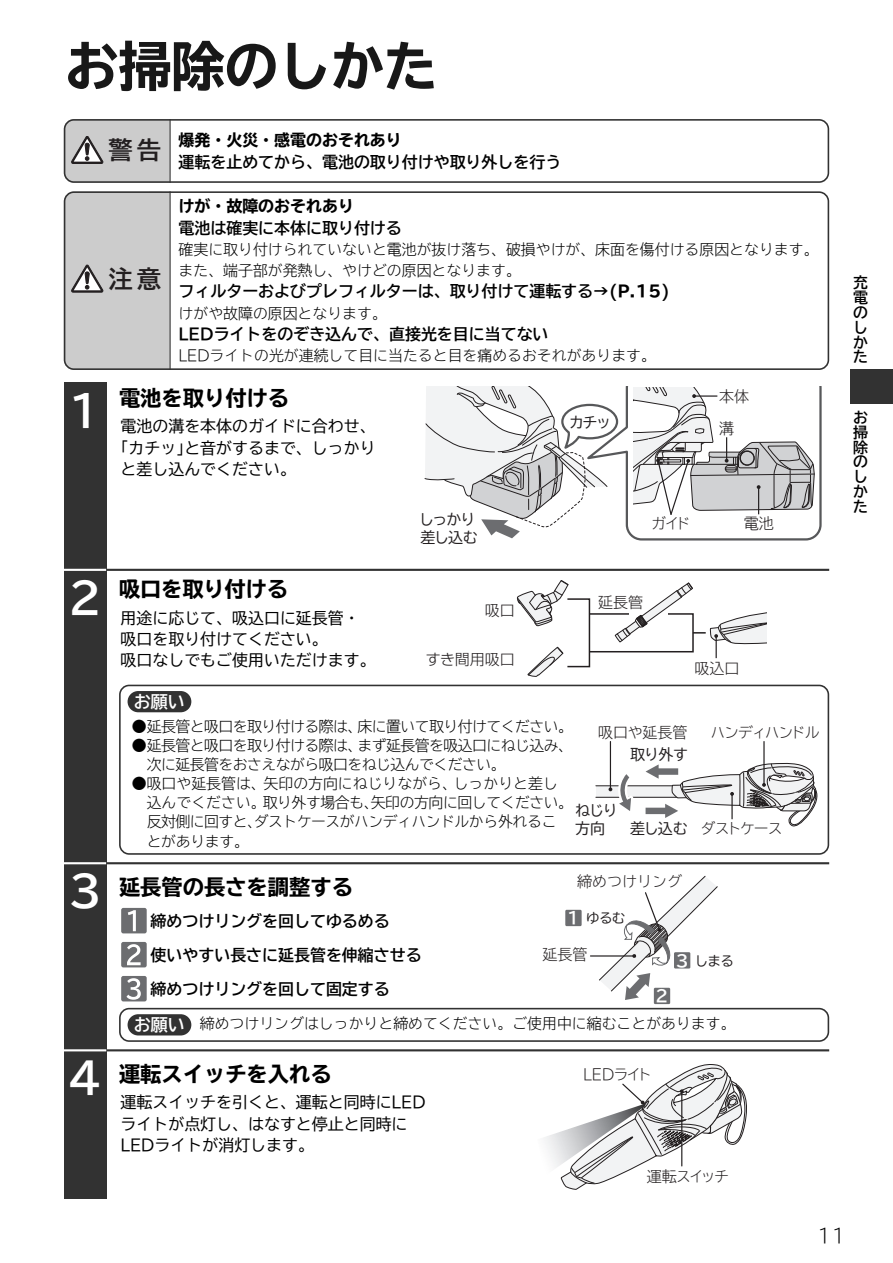
<style>
.page{position:relative;width:893px;height:1263px;background:#fff}
.page>*{position:absolute;margin:0;border:0;box-sizing:border-box;transform-origin:0 0}
.t1{font:700 expanded 53.1px "TBUD Go Std";color:#181818}
.t2{font:700 42.45px "TBUD Go Std";color:#fff}
.t3{font:24.3px "TBUD Go Std Bold 90 pv RKSJ H";color:#231f20}
.t4{font:700 expanded 21.3px "TBUD Go Std";color:#000}
.t5{font:300 19.2px "TBUD Go Std Super";color:#000}
.t6{font:700 16.95px "TBUD Go Std";color:#fff}
.t7{font:16.35px "TBUD Go Std Bold 90 pv RKSJ H";color:#fff}
.t8{font:700 15.9px/34px "TBUD Go Std";color:#000}
.t9{font:15.9px/21.3px "TBUD Go Std";color:#000}
.t10{font:700 expanded 15.9px "TBUD Go Std";color:#000}
.t11{font:15px "TBUD Go Std Super Light 90 pv RKSJ H";letter-spacing:-.05em;color:#231f20}
.t12{font:15px/18px "TBUD Go Std Regular 90 pv RKSJ H";letter-spacing:-.07em;color:#231f20}
.t13{font:15px "Shin Go Pro Light 90 pv RKSJ H";color:#231f20}
.t14{font:15px "TBUD Go Std Super Light 90 pv RKSJ H";letter-spacing:-.09em;color:#231f20}
.t15{font:15px "TBUD Go Std Super Light 90 pv RKSJ H";color:#231f20}
.t16{font:300 14.85px/21.3px "TBUD Go Std Super";color:#000}
.t17{font:300 14.85px/19.2px "TBUD Go Std Super";letter-spacing:-.025em;color:#000}
.t18{font:300 14.85px/19.2px "TBUD Go Std Super";letter-spacing:-.035em;color:#000}
.t19{font:700 14.85px/14.9px "TBUD Go Std";color:#000;text-align:justify}
.t20{font:13.5px "TBUD Go Std Regular 90 pv RKSJ H";letter-spacing:-.05em;color:#231f20}
.s1{font-stretch:expanded}
.s2{font-stretch:normal;font-size:42.45px;color:#fff}
.s3{font-family:"TBUD Go Std Bold 90 pv RKSJ H";font-size:16.35px;color:#fff}
.s4{font-family:"TBUD Go Std";font-weight:700;font-size:16.95px;color:#fff}
</style>
<div class="page">
<svg style="left:64px;top:119px;width:765px;height:64px"></svg>
<svg style="left:71px;top:136px;width:33px;height:28px"></svg>
<hr style="left:170px;top:119px;width:1px;height:64px;background:#323232">
<div style="left:850px;top:370px;width:43px;height:34px;background:#323232"></div>
<svg style="left:64px;top:191px;width:765px;height:179px"></svg>
<svg style="left:71px;top:265px;width:33px;height:27px"></svg>
<hr style="left:170px;top:191px;width:1px;height:179px;background:#323232">
<div style="left:64px;top:383px;width:42px;height:816px;background:#323232"></div>
<hr style="left:64px;top:569px;width:42px;height:2px;background:#fff">
<hr style="left:106px;top:569px;width:723px;height:2px;background:#323232">
<hr style="left:64px;top:862px;width:42px;height:2px;background:#fff">
<hr style="left:106px;top:862px;width:723px;height:2px;background:#323232">
<hr style="left:106px;top:1049px;width:723px;height:2px;background:#323232">
<hr style="left:64px;top:1049px;width:42px;height:2px;background:#fff">
<svg style="left:424px;top:387px;width:398px;height:154px"></svg>
<div style="left:567px;top:598px;width:23px;height:69px;border:1px solid #231f20"></div>
<div style="left:589px;top:613px;width:105px;height:39px;border:1px solid #231f20"></div>
<svg style="left:517px;top:580px;width:52px;height:46px"></svg>
<svg style="left:527px;top:647px;width:37px;height:30px"></svg>
<svg style="left:614px;top:582px;width:153px;height:76px"></svg>
<svg style="left:544px;top:1064px;width:203px;height:126px"></svg>
<hr style="left:590px;top:955px;width:44px;height:1px;background:#231f20">
<svg style="left:598px;top:875px;width:120px;height:125px"></svg>
<div style="left:654px;top:988px;width:16px;height:16px;background:#6c6d70"></div>
<div style="left:565px;top:910px;width:17px;height:16px;background:#6c6d70"></div>
<div style="left:674px;top:952px;width:16px;height:16px;background:#6c6d70"></div>
<div style="left:121px;top:908px;width:26px;height:25px;background:#6c6d70;border-radius:2px"></div>
<svg style="left:128px;top:910px;width:8px;height:21px"></svg>
<div style="left:121px;top:942px;width:26px;height:25px;background:#6c6d70;border-radius:2px"></div>
<svg style="left:127px;top:944px;width:14px;height:21px"></svg>
<div style="left:121px;top:976px;width:26px;height:25px;background:#6c6d70;border-radius:2px"></div>
<svg style="left:126px;top:978px;width:15px;height:22px"></svg>
<svg style="left:119px;top:1008px;width:710px;height:34px"></svg>
<div style="left:128px;top:1014px;width:63px;height:21px;background:#323232;border-radius:11px"></div>
<svg style="left:119px;top:685px;width:710px;height:170px"></svg>
<div style="left:128px;top:691px;width:63px;height:21px;background:#323232;border-radius:11px"></div>
<div style="left:596px;top:786px;width:82px;height:11px;background:#f2f3f4"></div>
<div style="left:595px;top:785px;width:84px;height:13px;border:1px solid #231f20"></div>
<hr style="left:610px;top:741px;width:1px;height:48px;background:#231f20">
<hr style="left:763px;top:741px;width:2px;height:44px;background:#231f20">
<svg style="left:608px;top:767px;width:28px;height:52px"></svg>
<svg style="left:646px;top:762px;width:173px;height:64px"></svg>
<h1 class="t1" style="left:65px;top:37px;width:374px">お掃除のしかた</h1>
<h2 class="t2" style="left:68px;top:376px;width:35px">1</h2>
<h3 class="t3" style="left:108px;top:130px;width:54px">警告</h3>
<p class="t10" style="left:179px;top:132px;width:225px">爆発・火災・感電のおそれあり</p>
<p class="t8" style="left:179px;top:145px;width:384px">運転を止めてから、電池の取り付けや取り外しを行う</p>
<p class="t10" style="left:179px;top:198px;width:177px">けが・故障のおそれあり</p>
<p class="t8" style="left:179px;top:211px;width:225px">電池は確実に本体に取り付ける</p>
<p class="t16" style="left:179px;top:238px;width:641px">確実に取り付けられていないと電池が抜け落ち、破損やけが、床面を傷付ける原因となります。また、端子部が発熱し、やけどの原因となります。</p>
<p class="t8" style="left:179px;top:275px;width:492px">フィルターおよびプレフィルターは、取り付けて運転する<span class="s1">→(P.15)</span></p>
<p class="t16" style="left:179px;top:302px;width:210px">けがや故障の原因となります。</p>
<p class="t8" style="left:179px;top:317px;width:371px">LEDライトをのぞき込んで、直接光を目に当てない</p>
<p class="t16" style="left:179px;top:344px;width:479px">LEDライトの光が連続して目に当たると目を痛めるおそれがあります。</p>
<h3 class="t4" style="left:119px;top:386px;width:172px">電池を取り付ける</h3>
<h3 class="t3" style="left:108px;top:259px;width:54px">注意</h3>
<p class="t11" style="left:719px;top:384px;width:31px">本体</p>
<p class="t9" style="left:121px;top:415px;width:257px;text-align:justify">電池の溝を本体のガイドに合わせ、｢カチッ｣と音がするまで、しっかりと差し込んでください。</p>
<p class="t12" style="left:569px;top:413px;width:43px">カチッ</p>
<p class="t11" style="left:719px;top:416px;width:16px">溝</p>
<h2 class="t2" style="left:68px;top:563px;width:35px">2</h2>
<p class="t12" style="left:419px;top:510px;width:60px">しっかり差し込む</p>
<p class="t11" style="left:651px;top:511px;width:41px">ガイド</p>
<p class="t11" style="left:744px;top:511px;width:31px">電池</p>
<h3 class="t4" style="left:119px;top:577px;width:170px">吸口を取り付ける</h3>
<p class="t9" style="left:121px;top:607px;width:257px">用途に応じて、吸込口に延長管・吸口を取り付けてください。<br>吸口なしでもご使用いただけます。</p>
<p class="t6" style="left:134px;top:688px;width:53px">お願い</p>
<p class="t13" style="left:485px;top:598px;width:31px">吸口</p>
<p class="t13" style="left:426px;top:647px;width:90px">すき間用吸口</p>
<p class="t18" style="left:132px;top:716px;width:443px">●延長管と吸口を取り付ける際は、床に置いて取り付けてください。</p>
<p class="t18" style="left:147px;top:735px;width:428px;text-indent:-15px">●延長管と吸口を取り付ける際は、まず延長管を吸込口にねじ込み、次に延長管をおさえながら吸口をねじ込んでください。</p>
<p class="t17" style="left:147px;top:773px;width:428px;text-indent:-15px">●吸口や延長管は、矢印の方向にねじりながら、しっかりと差し込んでください。取り外す場合も､矢印の方向に回してください。反対側に回すと､ダストケースがハンディハンドルから外れることがあります。</p>
<p class="t13" style="left:598px;top:590px;width:46px">延長管</p>
<p class="t13" style="left:694px;top:656px;width:46px">吸込口</p>
<p class="t11" style="left:598px;top:720px;width:91px">吸口や延長管</p>
<p class="t12" style="left:630px;top:745px;width:59px">取り外す</p>
<p class="t14" style="left:710px;top:720px;width:111px">ハンディハンドル</p>
<p class="t12" style="left:575px;top:801px;width:44px">ねじり方向</p>
<p class="t12" style="left:630px;top:819px;width:59px">差し込む</p>
<p class="t11" style="left:701px;top:816px;width:84px">ダストケース</p>
<h3 class="t4" style="left:68px;top:875px;width:286px"><span class="s2">3</span> 延長管の長さを調整する</h3>
<p class="t15" style="left:577px;top:869px;width:106px">締めつけリング</p>
<p class="t20" style="left:567px;top:907px;width:60px"><span class="s3">1</span> ゆるむ</p>
<p class="t8" style="left:151px;top:904px;width:273px">締めつけリングを回してゆるめる<br>使いやすい長さに延長管を伸縮させる締めつけリングを回して固定する</p>
<p class="t16" style="left:134px;top:1013px;width:603px"><span class="s4">お願い</span> 締めつけリングはしっかりと締めてください。ご使用中に縮むことがあります。</p>
<p class="t11" style="left:542px;top:942px;width:46px">延長管</p>
<p class="t20" style="left:676px;top:950px;width:60px"><span class="s3">3</span> しまる</p>
<p class="t7" style="left:656px;top:983px;width:14px">2</p>
<h3 class="t4" style="left:68px;top:1062px;width:265px"><span class="s2">4</span> 運転スイッチを入れる</h3>
<p class="t9" style="left:121px;top:1091px;width:307px">運転スイッチを引くと、運転と同時にLEDライトが点灯し、はなすと停止と同時に<br>LEDライトが消灯します。</p>
<p class="t11" style="left:583px;top:1062px;width:71px">LEDライト</p>
<p class="t11" style="left:647px;top:1164px;width:84px">運転スイッチ</p>
<p class="t19" style="left:853px;top:275px;width:16px">充電のしかた</p>
<p class="t19" style="left:853px;top:410px;width:16px">お掃除のしかた</p>
<p class="t5" style="left:817px;top:1219px;width:30px">11</p>
</div>
